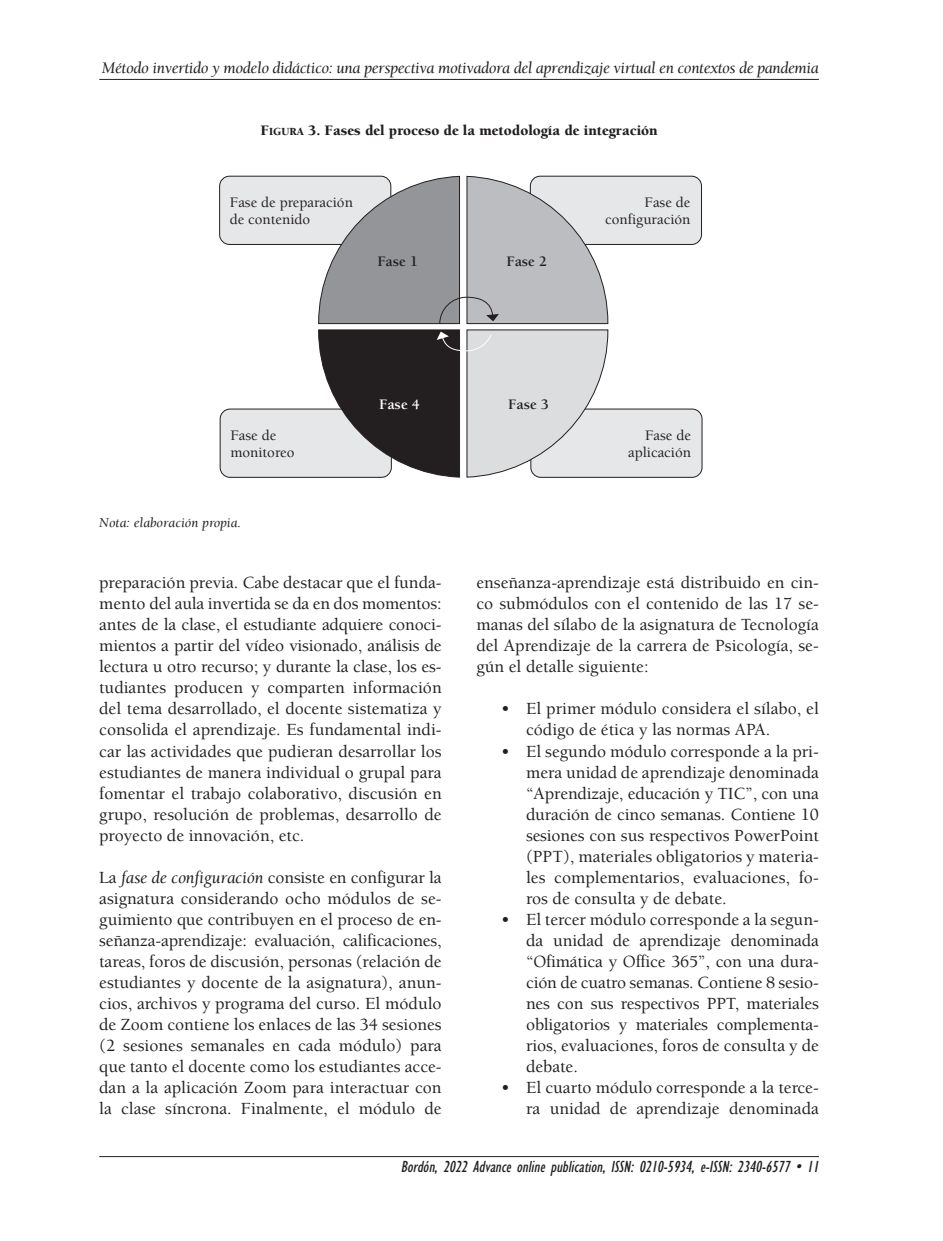
<style>
.page{position:relative;width:943px;height:1241px;background:#fff}
.page>*{position:absolute;margin:0;border:0;box-sizing:border-box;transform-origin:0 0}
._00_TEXTO_NORMAL_OK{font:500 17.5px/21px "Berkeley Std";color:#231f20;text-align:justify}
.t1{font:italic 16.62px "Berkeley Std";letter-spacing:-.02em;color:#231f20}
.t2{font:italic condensed 16.62px "Gill Sans Std";color:#231f20}
._00_tabla_texto_gene{font:500 14.88px "Berkeley Std";color:#231f20}
._00_Tabla_-_Titulo{font:900 14.88px "Berkeley Std";color:#231f20}
._00_tabla_texto_gene-2{font:700 14.88px "Berkeley Std";color:#231f20}
._00_tabla_texto_gene-3{font:700 14.88px "Berkeley Std";color:#fff}
._00_fuente{font:italic 14px "Berkeley Std";color:#231f20}
.s1{font-style:inherit}
.s2{font-size:11.2px}
.s3{font-weight:400;font-style:italic}
</style>
<div class="page">
<hr style="left:99px;top:1155px;width:720px;height:1px;background:#231f20">
<hr style="left:99px;top:79px;width:720px;height:1px;background:#231f20">
<div style="left:220px;top:176px;width:171px;height:68px;background:#e6e7e9;border-radius:10px"></div>
<div style="left:219px;top:176px;width:172px;height:69px;border:1px solid #231f20;border-radius:10px"></div>
<div style="left:220px;top:409px;width:171px;height:68px;background:#e6e7e9;border-radius:10px"></div>
<div style="left:220px;top:409px;width:171px;height:68px;border:1px solid #231f20;border-radius:10px"></div>
<div style="left:530px;top:176px;width:171px;height:68px;background:#e6e7e9;border-radius:10px"></div>
<div style="left:530px;top:176px;width:171px;height:69px;border:1px solid #231f20;border-radius:10px"></div>
<div style="left:531px;top:409px;width:171px;height:68px;background:#e6e7e9;border-radius:10px"></div>
<div style="left:530px;top:409px;width:172px;height:68px;border:1px solid #231f20;border-radius:10px"></div>
<svg style="left:318px;top:175px;width:290px;height:303px"></svg>
<p class="t1" style="left:102px;top:59px;width:718px">Método invertido y modelo didáctico: una perspectiva motivadora del aprendizaje virtual en contextos de pandemia</p>
<p class="_00_Tabla_-_Titulo" style="left:260px;top:122px;width:399px"><span class="s1">F</span><span class="s2">IGURA</span> 3. Fases del proceso de la metodología de integración</p>
<p class="_00_tabla_texto_gene" style="left:230px;top:195px;width:125px">Fase de preparación</p>
<p class="_00_tabla_texto_gene" style="left:230px;top:211px;width:82px">de contenido</p>
<p class="_00_tabla_texto_gene-2" style="left:377px;top:253px;width:42px">Fase 1</p>
<p class="_00_tabla_texto_gene-2" style="left:506px;top:253px;width:42px">Fase 2</p>
<p class="_00_tabla_texto_gene" style="left:230px;top:427px;width:47px">Fase de</p>
<p class="_00_tabla_texto_gene" style="left:230px;top:444px;width:66px">monitoreo</p>
<p class="_00_fuente" style="left:99px;top:514px;width:143px">Nota: elaboración propia.</p>
<p class="_00_tabla_texto_gene-3" style="left:379px;top:396px;width:42px">Fase 4</p>
<p class="_00_tabla_texto_gene-2" style="left:508px;top:396px;width:42px">Fase 3</p>
<p class="_00_tabla_texto_gene" style="left:644px;top:195px;width:47px">Fase de</p>
<p class="_00_tabla_texto_gene" style="left:605px;top:211px;width:87px">configuración</p>
<p class="_00_tabla_texto_gene" style="left:645px;top:427px;width:47px">Fase de</p>
<p class="_00_tabla_texto_gene" style="left:628px;top:444px;width:64px">aplicación</p>
<p class="_00_TEXTO_NORMAL_OK" style="left:99px;top:572px;width:344px">preparación previa. Cabe destacar que el funda&shy;mento del aula invertida se da en dos momentos: antes de la clase, el estudiante adquiere conoci&shy;mientos a partir del vídeo visionado, análisis de lectura u otro recurso; y durante la clase, los es&shy;tudiantes producen y comparten información del tema desarrollado, el docente sistematiza y consolida el aprendizaje. Es fundamental indi&shy;car las actividades que pudieran desarrollar los estudiantes de manera individual o grupal para fomentar el trabajo colaborativo, discusión en grupo, resolución de problemas, desarrollo de proyecto de innovación, etc.</p>
<p class="_00_TEXTO_NORMAL_OK" style="left:99px;top:866px;width:344px;text-align:left">La <span class="s3">fase de configuración</span> consiste en configurar la asignatura considerando ocho módulos de se-- guimiento que contribuyen en el proceso de en&shy;señanza-aprendizaje: evaluación, calificaciones, tareas, foros de discusión, personas (relación de estudiantes y docente de la asignatura), anun&shy;cios, archivos y programa del curso. El módulo de Zoom contiene los enlaces de las 34 sesiones (2 sesiones semanales en cada módulo) para que tanto el docente como los estudiantes acce&shy;dan a la aplicación Zoom para interactuar con la clase síncrona. Finalmente, el módulo de</p>
<p class="_00_TEXTO_NORMAL_OK" style="left:476px;top:572px;width:344px">enseñanza-aprendizaje está distribuido en cin&shy;co submódulos con el contenido de las 17 se&shy;manas del sílabo de la asignatura de Tecnología del Aprendizaje de la carrera de Psicología, se&shy;gún el detalle siguiente:</p>
<p class="_00_TEXTO_NORMAL_OK" style="left:526px;top:698px;width:294px;text-indent:-25px">• El primer módulo considera el sílabo, el código de ética y las normas APA.</p>
<p class="_00_TEXTO_NORMAL_OK" style="left:526px;top:740px;width:294px;text-indent:-25px">• El segundo módulo corresponde a la pri&shy;mera unidad de aprendizaje denominada “Aprendizaje, educación y TIC”, con una duración de cinco semanas. Contiene 10 sesiones con sus respectivos PowerPoint (PPT), materiales obligatorios y materia&shy;les complementarios, evaluaciones, fo&shy;ros de consulta y de debate.</p>
<p class="_00_TEXTO_NORMAL_OK" style="left:526px;top:908px;width:294px;text-indent:-25px">• El tercer módulo corresponde a la segun&shy;da unidad de aprendizaje denominada “Ofimática y Office 365”, con una dura&shy;ción de cuatro semanas. Contiene 8 sesio&shy;nes con sus respectivos PPT, materiales obligatorios y materiales complementa&shy;rios, evaluaciones, foros de consulta y de debate.</p>
<p class="_00_TEXTO_NORMAL_OK" style="left:501px;top:1076px;width:319px;text-align:right">• El cuarto módulo corresponde a la terce&shy;ra unidad de aprendizaje denominada</p>
<p class="t2" style="left:401px;top:1156px;width:423px">Bordón, 2022 Advance online publication, ISSN: 0210-5934, e-ISSN: 2340-6577 • 11</p>
</div>
